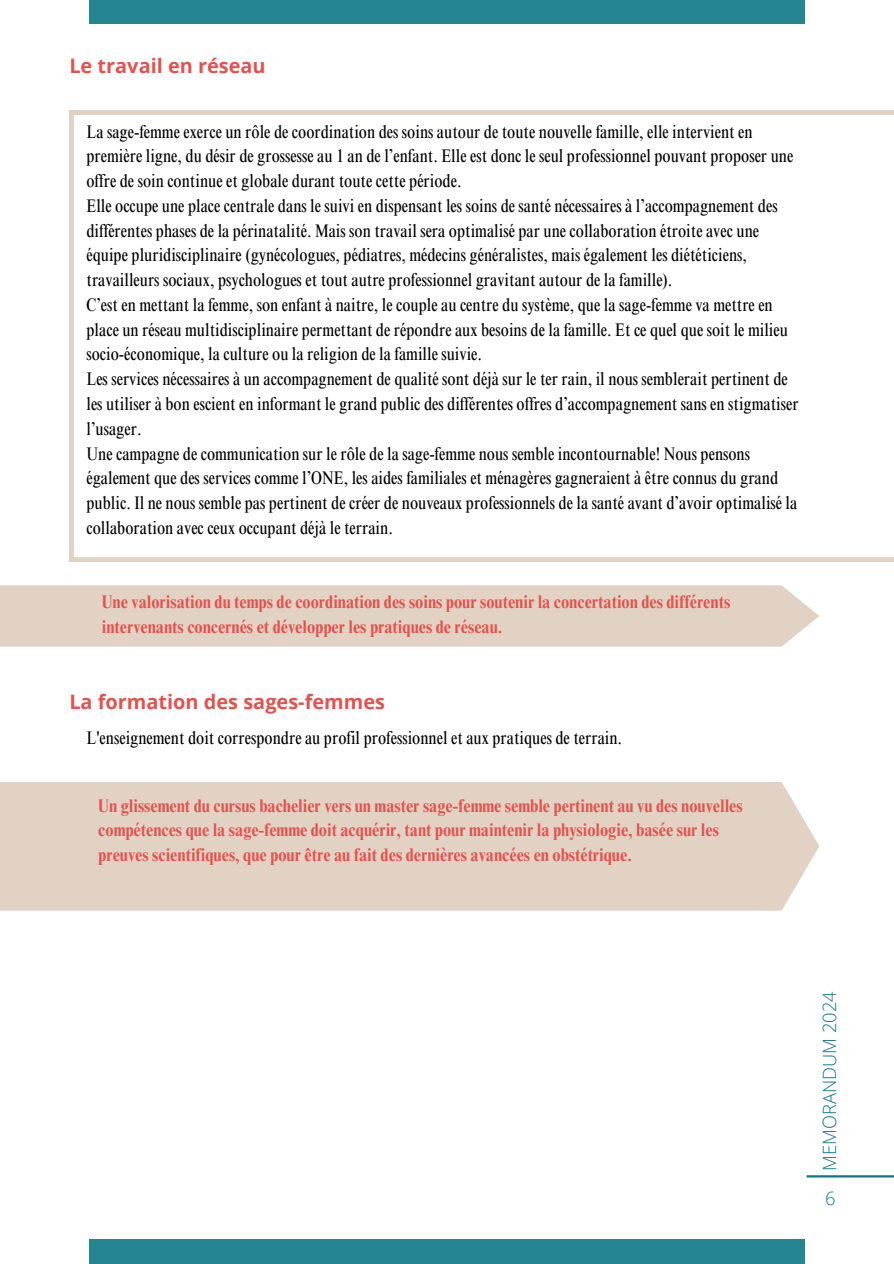
<style>
.page{position:relative;width:894px;height:1264px;background:#fff}
.page>*{position:absolute;margin:0;border:0;box-sizing:border-box;transform-origin:0 0}
.t1{font:700 19.95px "Open Sans";color:#e4524e}
.t2{font:condensed 18.3px/24.8px "Times NRMT Pro";color:#000}
.t3{font:700 condensed 18.3px/24.8px "Times NRMT Pro";color:#e4524e}
.t4{font:300 18.3px "Open Sans";color:#10768d}
</style>
<div class="page">
<hr style="left:806px;top:1175px;width:87px;height:2px;background:#10768d">
<div style="left:89px;top:0;width:714px;height:23px;background:#268593"></div>
<div style="left:89px;top:1239px;width:715px;height:24px;background:#268593"></div>
<div style="left:0;top:585px;width:819px;height:61px;background:#e1d2c3"></div>
<svg style="left:69px;top:110px;width:824px;height:451px"></svg>
<div style="left:0;top:782px;width:818px;height:128px;background:#e1d2c3"></div>
<h2 class="t1" style="left:69px;top:52px;width:198px">Le travail en réseau</h2>
<p class="t2" style="left:86px;top:121px;width:708px">La sage-femme exerce un rôle de coordination des soins autour de toute nouvelle famille, elle intervient en première ligne, du désir de grossesse au 1 an de l’enfant. Elle est donc le seul professionnel pouvant proposer une offre de soin continue et globale durant toute cette période.</p>
<p class="t2" style="left:86px;top:195px;width:692px">Elle occupe une place centrale dans le suivi en dispensant les soins de santé nécessaires à l’accompagnement des différentes phases de la périnatalité. Mais son travail sera optimalisé par une collaboration étroite avec une équipe pluridisciplinaire (gynécologues, pédiatres, médecins généralistes, mais également les diététiciens, travailleurs sociaux, psychologues et tout autre professionnel gravitant autour de la famille).</p>
<h3 class="t2" style="left:86px;top:294px;width:702px">C’est en mettant la femme, son enfant à naitre, le couple au centre du système, que la sage-femme va mettre en place un réseau multidisciplinaire permettant de répondre aux besoins de la famille. Et ce quel que soit le milieu socio-économique, la culture ou la religion de la famille suivie.</h3>
<h3 class="t2" style="left:86px;top:369px;width:713px">Les services nécessaires à un accompagnement de qualité sont déjà sur le ter rain, il nous semblerait pertinent de les utiliser à bon escient en informant le grand public des différentes offres d’accompagnement sans en stigmatiser l’usager.</h3>
<p class="t2" style="left:86px;top:443px;width:712px">Une campagne de communication sur le rôle de la sage-femme nous semble incontournable! Nous pensons également que des services comme l’ONE, les aides familiales et ménagères gagneraient à être connus du grand public. Il ne nous semble pas pertinent de créer de nouveaux professionnels de la santé avant d’avoir optimalisé la collaboration avec ceux occupant déjà le terrain.</p>
<p class="t3" style="left:102px;top:591px;width:629px">Une valorisation du temps de coordination des soins pour soutenir la concertation des différents intervenants concernés et développer les pratiques de réseau.</p>
<p class="t1" style="left:69px;top:687px;width:317px">La formation des sages-femmes</p>
<p class="t2" style="left:86px;top:728px;width:537px">L'enseignement doit correspondre au profil professionnel et aux pratiques de terrain.</p>
<h3 class="t3" style="left:98px;top:795px;width:645px">Un glissement du cursus bachelier vers un master sage-femme semble pertinent au vu des nouvelles compétences que la sage-femme doit acquérir, tant pour maintenir la physiologie, basée sur les preuves scientifiques, que pour être au fait des dernières avancées en obstétrique.</h3>
<p class="t4" style="left:816px;top:1170px;width:181px;rotate:-90deg">MEMORANDUM 2024</p>
<h3 class="t4" style="left:824px;top:1185px;width:12px">6</h3>
</div>
